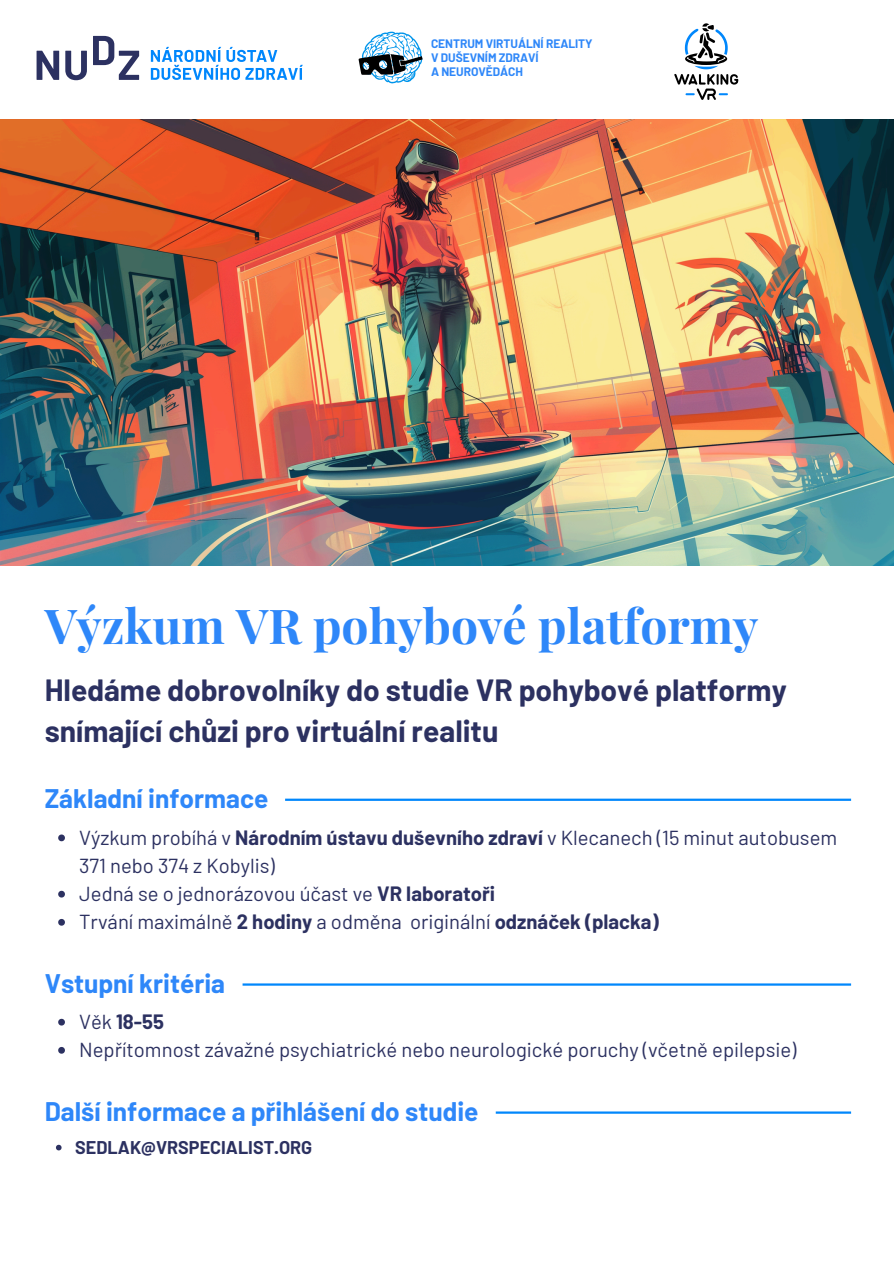
<style>
.page{position:relative;width:894px;height:1264px;background:#fff}
.page>*{position:absolute;margin:0;border:0;box-sizing:border-box;transform-origin:0 0}
.t1{font:700 48px "Playfair Display";color:#2e87f9}
.t2{font:700 30px/41.7px "Barlow";color:#2c3161}
.t3{font:700 26.25px "Barlow";color:#2e87f9}
.t4{font:20.25px/28.2px "Barlow";color:#2c3161}
.t5{font:700 20.25px "Barlow";color:#2c3161}
.t6{font:700 18px "Barlow";color:#2c3161}
.t7{font:700 12px "Barlow";letter-spacing:-.005em;color:#2e87f9}
.s1{font-weight:700}
.s2{font-weight:400}
</style>
<div class="page">
<img style="left:0;top:119px;width:893px;height:447px">
<hr style="left:495px;top:1111px;width:355px;height:2px;background:#0087fc">
<hr style="left:242px;top:983px;width:608px;height:2px;background:#0087fc">
<svg style="left:674px;top:23px;width:64px;height:77px"></svg>
<svg style="left:58px;top:834px;width:7px;height:7px"></svg>
<svg style="left:58px;top:890px;width:7px;height:7px"></svg>
<svg style="left:58px;top:918px;width:7px;height:7px"></svg>
<svg style="left:56px;top:1144px;width:6px;height:6px"></svg>
<svg style="left:58px;top:1018px;width:7px;height:7px"></svg>
<svg style="left:58px;top:1047px;width:7px;height:6px"></svg>
<hr style="left:285px;top:798px;width:565px;height:2px;background:#0087fc">
<svg style="left:37px;top:51px;width:22px;height:29px"></svg>
<svg style="left:65px;top:51px;width:22px;height:29px"></svg>
<svg style="left:93px;top:36px;width:46px;height:44px"></svg>
<svg style="left:151px;top:47px;width:152px;height:33px"></svg>
<svg style="left:358px;top:32px;width:64px;height:51px"></svg>
<p class="t7" style="left:431px;top:36px;width:163px">CENTRUM VIRTUÁLNÍ REALITY</p>
<h3 class="t7" style="left:431px;top:50px;width:109px">V DUŠEVNÍM ZDRAVÍ</h3>
<p class="t7" style="left:431px;top:64px;width:93px">A NEUROVĚDÁCH</p>
<p class="t1" style="left:45px;top:591px;width:715px">Výzkum VR pohybové platformy</p>
<p class="t2" style="left:45px;top:667px;width:743px">Hledáme dobrovolníky do studie VR pohybové platformy snímající chůzi pro virtuální realitu</p>
<p class="t3" style="left:45px;top:782px;width:225px">Základní informace</p>
<p class="t4" style="left:79px;top:822px;width:759px">Výzkum probíhá v <span class="s1">Národním ústavu duševního zdraví</span> v Klecanech (15 minut autobusem<br>371 nebo 374 z Kobylis)</p>
<h1 class="t4" style="left:79px;top:878px;width:417px">Jedná se o jednorázovou účast ve <span class="s1">VR laboratoři</span></h1>
<h2 class="t4" style="left:79px;top:906px;width:581px">Trvání maximálně <span class="s1">2 hodiny</span> a odměna originální <span class="s1">odznáček (placka)</span></h2>
<p class="t3" style="left:45px;top:966px;width:182px">Vstupní kritéria</p>
<p class="t5" style="left:79px;top:1008px;width:86px"><span class="s2">Věk</span> 18-55</p>
<p class="t4" style="left:79px;top:1034px;width:718px">Nepřítomnost závažné psychiatrické nebo neurologické poruchy (včetně epilepsie)</p>
<p class="t3" style="left:45px;top:1094px;width:435px">Další informace a přihlášení do studie</p>
<h3 class="t6" style="left:75px;top:1135px;width:238px">SEDLAK@VRSPECIALIST.ORG</h3>
</div>
